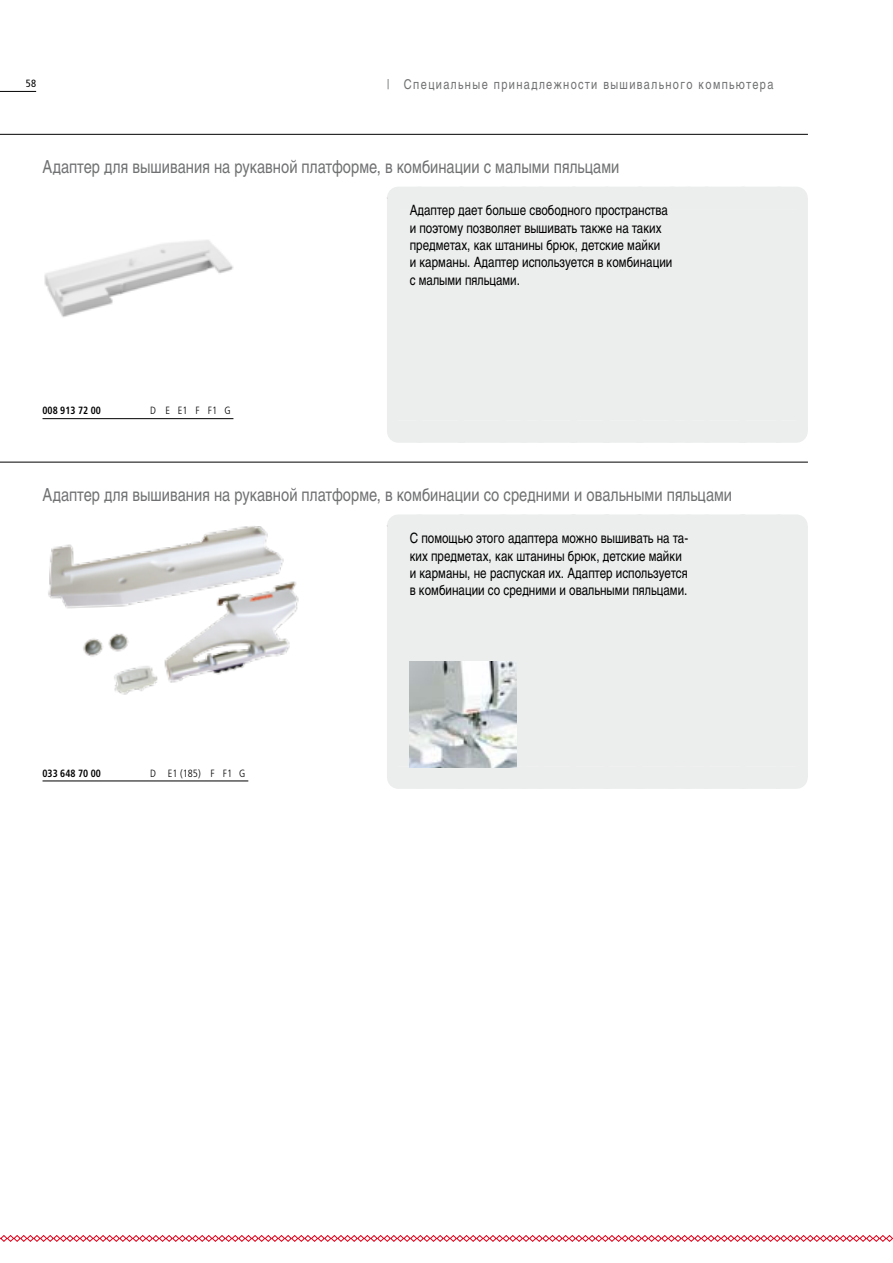
<style>
.page{position:relative;width:893px;height:1263px;background:#fff}
.page>*{position:absolute;margin:0;border:0;box-sizing:border-box;transform-origin:0 0}
.t1{font:18px "Nimbus San LOT Reg Con";color:#707172}
.t2{font:14.25px/17.2px "Nimbus San LOT Reg Con";color:#000}
.t3{font:13.5px "Nimbus San LOT Reg Con";letter-spacing:.1em;color:#707172}
.t4{font:700 condensed 10.5px "Frutiger";color:#000;scale:.93 1}
.t5{font:300 condensed 10.5px "Frutiger";color:#000}
.t6{font:300 condensed 10.5px "Frutiger";letter-spacing:.705em;color:#000}
.t7{font:condensed 10.5px "Frutiger";color:#000}
</style>
<div class="page">
<hr style="left:0;top:91px;width:36px;height:1px;background:#000">
<svg style="left:0;top:1235px;width:893px;height:7px"></svg>
<hr style="left:0;top:134px;width:808px;height:1px;background:#000">
<hr style="left:0;top:462px;width:808px;height:1px;background:#000">
<div style="left:387px;top:198px;width:421px;height:233px;background:#eceded"></div>
<svg style="left:387px;top:197px;width:11px;height:2px"></svg>
<div style="left:419px;top:187px;width:84px;height:22px;background:#eceded"></div>
<div style="left:398px;top:187px;width:21px;height:22px;background:#eceded"></div>
<div style="left:503px;top:187px;width:21px;height:22px;background:#eceded"></div>
<div style="left:541px;top:187px;width:131px;height:22px;background:#eceded"></div>
<div style="left:524px;top:187px;width:17px;height:22px;background:#eceded"></div>
<div style="left:672px;top:187px;width:16px;height:22px;background:#eceded"></div>
<div style="left:706px;top:187px;width:72px;height:22px;background:#eceded"></div>
<div style="left:688px;top:187px;width:18px;height:22px;background:#eceded"></div>
<div style="left:778px;top:187px;width:18px;height:22px;background:#eceded"></div>
<div style="left:419px;top:420px;width:84px;height:23px;background:#eceded"></div>
<div style="left:398px;top:420px;width:21px;height:23px;background:#eceded"></div>
<div style="left:503px;top:420px;width:21px;height:23px;background:#eceded"></div>
<div style="left:541px;top:420px;width:131px;height:23px;background:#eceded"></div>
<div style="left:524px;top:420px;width:17px;height:23px;background:#eceded"></div>
<div style="left:672px;top:420px;width:16px;height:23px;background:#eceded"></div>
<div style="left:706px;top:420px;width:72px;height:23px;background:#eceded"></div>
<div style="left:688px;top:420px;width:18px;height:23px;background:#eceded"></div>
<div style="left:778px;top:420px;width:18px;height:23px;background:#eceded"></div>
<img style="left:44px;top:240px;width:190px;height:77px">
<div style="left:387px;top:526px;width:421px;height:251px;background:#eceded"></div>
<div style="left:419px;top:514px;width:84px;height:23px;background:#eceded"></div>
<div style="left:398px;top:514px;width:21px;height:23px;background:#eceded"></div>
<div style="left:503px;top:514px;width:21px;height:23px;background:#eceded"></div>
<div style="left:541px;top:514px;width:131px;height:23px;background:#eceded"></div>
<div style="left:524px;top:514px;width:17px;height:23px;background:#eceded"></div>
<div style="left:672px;top:514px;width:16px;height:23px;background:#eceded"></div>
<div style="left:706px;top:514px;width:72px;height:23px;background:#eceded"></div>
<div style="left:688px;top:514px;width:18px;height:23px;background:#eceded"></div>
<div style="left:778px;top:514px;width:18px;height:23px;background:#eceded"></div>
<div style="left:419px;top:767px;width:84px;height:22px;background:#eceded"></div>
<div style="left:398px;top:766px;width:21px;height:23px;background:#eceded"></div>
<div style="left:503px;top:766px;width:21px;height:23px;background:#eceded"></div>
<div style="left:541px;top:766px;width:131px;height:23px;background:#eceded"></div>
<div style="left:524px;top:766px;width:17px;height:23px;background:#eceded"></div>
<div style="left:672px;top:766px;width:16px;height:23px;background:#eceded"></div>
<div style="left:706px;top:766px;width:72px;height:23px;background:#eceded"></div>
<div style="left:688px;top:766px;width:18px;height:23px;background:#eceded"></div>
<div style="left:778px;top:766px;width:18px;height:23px;background:#eceded"></div>
<img style="left:48px;top:526px;width:251px;height:169px">
<img style="left:410px;top:661px;width:106px;height:106px">
<hr style="left:43px;top:418px;width:190px;height:1px;background:#000">
<hr style="left:43px;top:780px;width:205px;height:1px;background:#000">
<p class="t7" style="left:26px;top:77px;width:12px">58</p>
<p class="t3" style="left:387px;top:76px;width:388px">| Cпециальные принадлежности вышивального компьютера</p>
<p class="t1" style="left:43px;top:156px;width:578px">Адаптер для вышивания на рукавной платформе, в комбинации с малыми пяльцами</p>
<p class="t2" style="left:410px;top:202px;width:264px">Адаптер дает больше свободного пространства и поэтому позволяет вышивать также на таких предметах, как штанины брюк, детские майки<br>и карманы. Адаптер используется в комбинации с малыми пяльцами.</p>
<p class="t4" style="left:43px;top:404px;width:64px">008 913 72 00</p>
<p class="t6" style="left:150px;top:405px;width:82px">D EE1FF1G</p>
<p class="t1" style="left:43px;top:483px;width:691px">Адаптер для вышивания на рукавной платформе, в комбинации со средними и овальными пяльцами</p>
<p class="t2" style="left:410px;top:530px;width:280px">С помощью этого адаптера можно вышивать на та&shy;ких предметах, как штанины брюк, детские майки и карманы, не распуская их. Адаптер используется в комбинации со средними и овальными пяльцами.</p>
<p class="t4" style="left:43px;top:767px;width:64px">033 648 70 00</p>
<p class="t5" style="left:150px;top:767px;width:97px">D E1 (185) F F1 G</p>
</div>
